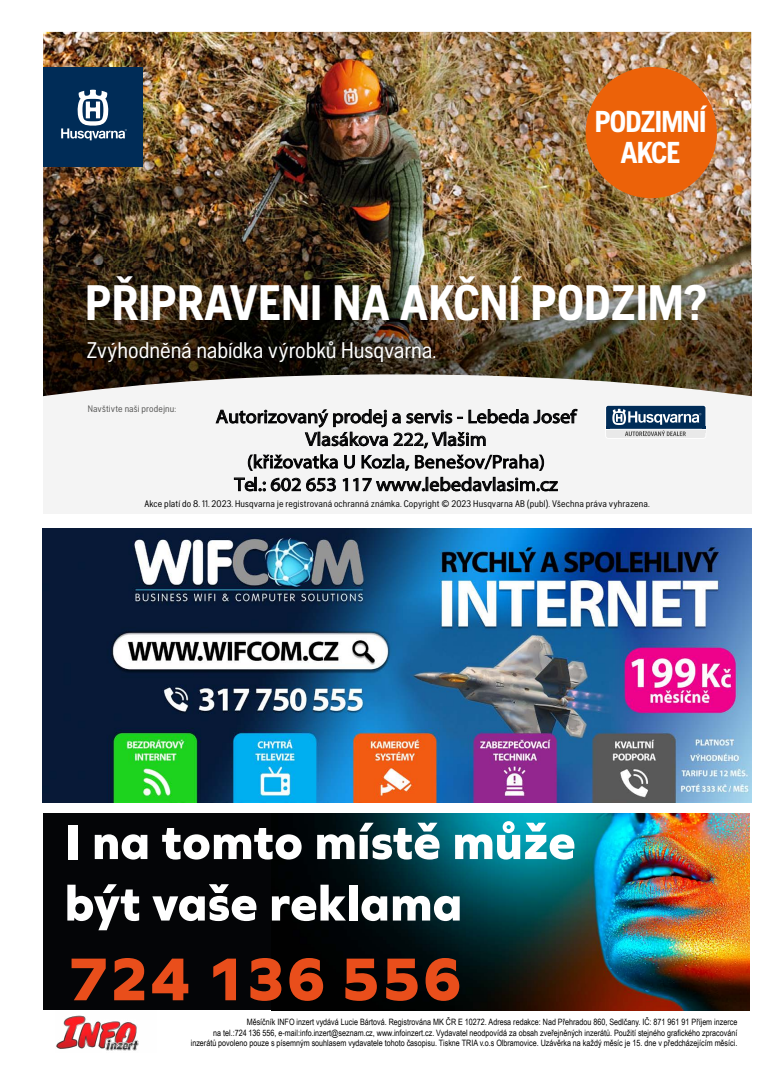
<style>
.page{position:relative;width:780px;height:1088px;background:#fff}
.page>*{position:absolute;margin:0;border:0;box-sizing:border-box;transform-origin:0 0}
.t1{font:800 62.75px "Graphie";color:#e94e1b}
.t2{font:800 51.25px/61.5px "Graphie";color:#fff}
.t3{font:700 49.75px "Husqvarna Gothic";color:#fff}
.t4{font:700 30.12px/31px "Husqvarna Gothic";letter-spacing:-.03em;color:#fff;text-align:center}
.t5{font:22.62px "Husqvarna Gothic";letter-spacing:-.005em;color:#fff}
.t6{font:18.88px/22.6px "Myriad Pro";color:#020203;text-align:center;scale:1.07 1}
.t7{font:9.5px "Husqvarna Gothic";letter-spacing:.015em;color:#000}
.t8{font:9.5px "Husqvarna Gothic";letter-spacing:.01em;color:#575756}
.t9{font:8.75px/10.5px "Arial Narrow";color:#000;text-align:right}
</style>
<div class="page">
<img style="left:56px;top:1015px;width:83px;height:36px">
<img style="left:43px;top:528px;width:708px;height:275px">
<img style="left:43px;top:32px;width:708px;height:234px">
<img style="left:43px;top:266px;width:708px;height:108px">
<div style="left:43px;top:374px;width:708px;height:140px;background:#f4f4f4"></div>
<div style="left:585px;top:67px;width:131px;height:131px;background:#ec6209;border-radius:50%"></div>
<div style="left:43px;top:67px;width:100px;height:100px;background:#002c57"></div>
<svg style="left:61px;top:90px;width:66px;height:50px"></svg>
<svg style="left:605px;top:405px;width:101px;height:34px"></svg>
<div style="left:606px;top:406px;width:99px;height:23px;background:#002c57;border-radius:2px"></div>
<div style="left:606px;top:430px;width:99px;height:8px;background:#e9e9e9;border-radius:2px"></div>
<svg style="left:606px;top:409px;width:99px;height:27px"></svg>
<svg style="left:248px;top:454px;width:90px;height:17px"></svg>
<svg style="left:344px;top:455px;width:11px;height:14px"></svg>
<svg style="left:361px;top:454px;width:48px;height:17px"></svg>
<svg style="left:415px;top:454px;width:129px;height:23px"></svg>
<div style="left:44px;top:813px;width:267px;height:197px;background:#040507"></div>
<img style="left:311px;top:813px;width:438px;height:197px">
<h3 class="t4" style="left:594px;top:106px;width:113px">PODZIMNÍ<br>AKCE</h3>
<h3 class="t3" style="left:85px;top:274px;width:622px">PŘIPRAVENI NA AKČNÍ PODZIM?</h3>
<h3 class="t5" style="left:87px;top:337px;width:351px">Zvýhodněná nabídka výrobků Husqvarna.</h3>
<p class="t8" style="left:88px;top:403px;width:90px">Navštivte naši prodejnu:</p>
<h3 class="t6" style="left:216px;top:405px;width:338px">Autorizovaný prodej a servis - Lebeda Josef<br>Vlasákova 222, Vlašim</h3>
<h3 class="t6" style="left:234px;top:473px;width:303px">Tel.: 602 653 117 www.lebedavlasim.cz</h3>
<p class="t7" style="left:144px;top:498px;width:507px">Akce platí do 8. 11. 2023. Husqvarna je registrovaná ochranná známka. Copyright © 2023 Husqvarna AB (publ). Všechna práva vyhrazena.</p>
<h2 class="t2" style="left:65px;top:810px;width:512px">I na tomto místě může být vaše reklama</h2>
<h1 class="t1" style="left:68px;top:942px;width:396px">724 136 556</h1>
<p class="t9" style="left:191px;top:1017px;width:548px">Měsíčník INFO inzert vydává Lucie Bártová. Registrována MK ČR E 10272. Adresa redakce: Nad Přehradou 860, Sedlčany. IČ: 871 961 91 Příjem inzerce<br>na tel.:724 136 556, e-mail:info.inzert@seznam.cz, www.infoinzert.cz. Vydavatel neodpovídá za obsah zveřejněných inzerátů. Použití stejného grafického zpracování inzerátů povoleno pouze s písemným souhlasem vydavatele tohoto časopisu. Tiskne TRIA v.o.s Olbramovice. Uzávěrka na každý měsíc je 15. dne v předcházejícím měsíci.</p>
</div>
